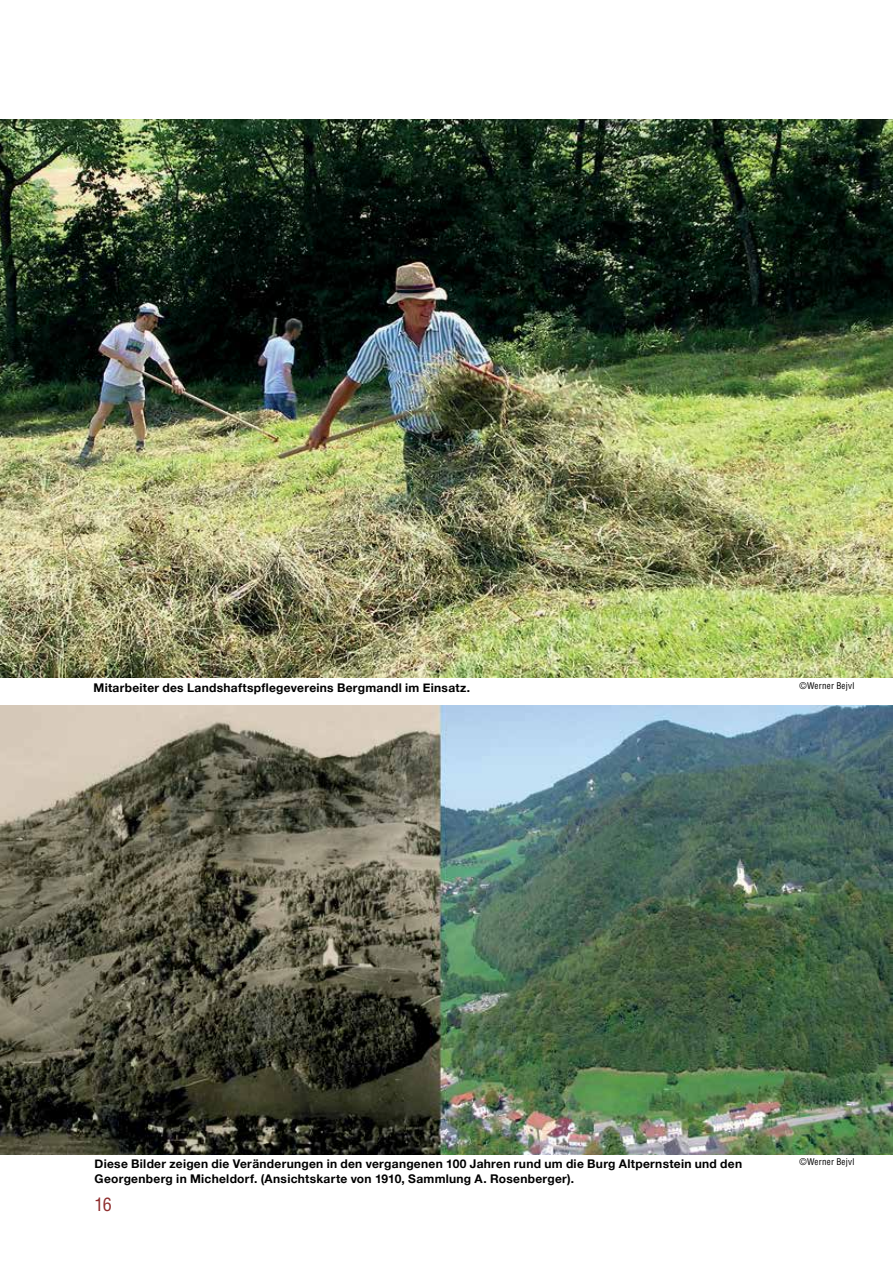
<style>
.page{position:relative;width:893px;height:1263px;background:#fff}
.page>*{position:absolute;margin:0;border:0;box-sizing:border-box;transform-origin:0 0}
.t1{font:condensed 18px "Helvetica";color:#902e2e}
.t2{font:700 12px/15px "Helvetica Neue";letter-spacing:.025em;color:#000}
.t3{font:condensed 9px "Helvetica";letter-spacing:.03em;color:#000}
</style>
<div class="page">
<img style="left:0;top:119px;width:893px;height:558px">
<img style="left:0;top:706px;width:893px;height:448px">
<p class="t2" style="left:94px;top:680px;width:378px">Mitarbeiter des Landshaftspflegevereins Bergmandl im Einsatz.</p>
<p class="t3" style="left:799px;top:680px;width:57px">©Werner Bejvl</p>
<p class="t2" style="left:95px;top:1156px;width:649px">Diese Bilder zeigen die Veränderungen in den vergangenen 100 Jahren rund um die Burg Altpernstein und den<br>Georgenberg in Micheldorf. (Ansichtskarte von 1910, Sammlung A. Rosenberger).</p>
<h1 class="t1" style="left:95px;top:1193px;width:19px">16</h1>
<p class="t3" style="left:799px;top:1156px;width:57px">©Werner Bejvl</p>
</div>
